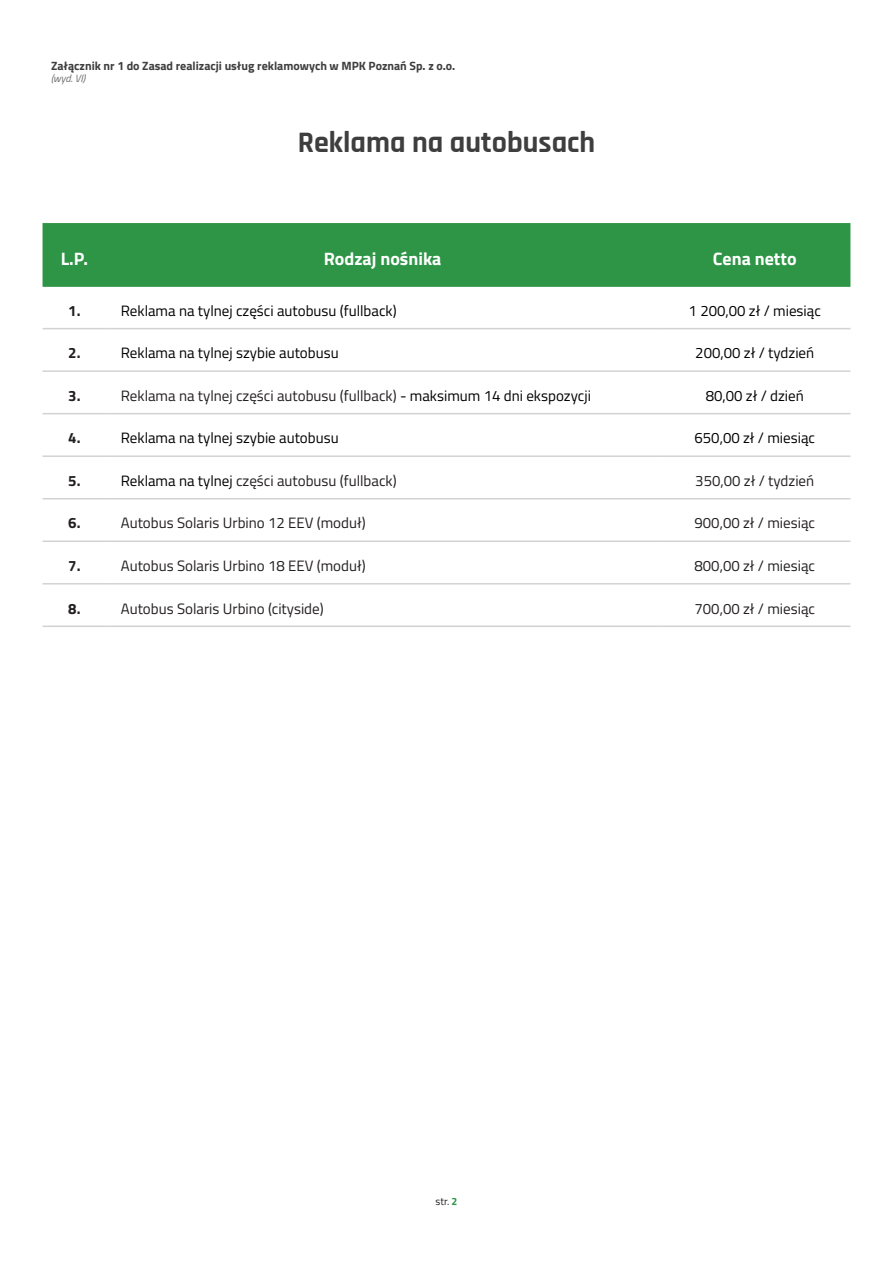
<style>
.page{position:relative;width:893px;height:1263px;background:#fff}
.page>*{position:absolute;margin:0;border:0;box-sizing:border-box;transform-origin:0 0}
.t1{font:700 30px "Rajdhani";color:#3e3e3f}
.MPK_tabela-naglowek-tekst{font:700 18px "Titillium Web";color:#fff}
.t2{font:15px "Titillium Web";color:#231f20}
.t3{font:15px "Titillium Web";color:#000}
.MPK_tabela-podstawowy-tekst{font:700 15px "Titillium Web";color:#231f20}
.t4{font:700 12px "Titillium Web";color:#3e3e3f}
.t5{font:italic 10.5px "Titillium Web";color:#6c6d70}
.t6{font:10.5px "Titillium Web";color:#231f20}
.s1{color:#000}
.s2{font-weight:700;color:#2d9545}
</style>
<div class="page">
<div style="left:43px;top:223px;width:807px;height:64px;background:#2d9545"></div>
<hr style="left:43px;top:328px;width:63px;height:1px;background:#d1d2d4">
<hr style="left:106px;top:328px;width:553px;height:1px;background:#d1d2d4">
<hr style="left:659px;top:328px;width:191px;height:1px;background:#d1d2d4">
<hr style="left:43px;top:370px;width:63px;height:2px;background:#d1d2d4">
<hr style="left:106px;top:370px;width:553px;height:2px;background:#d1d2d4">
<hr style="left:659px;top:370px;width:191px;height:2px;background:#d1d2d4">
<hr style="left:43px;top:413px;width:63px;height:1px;background:#d1d2d4">
<hr style="left:106px;top:413px;width:553px;height:1px;background:#d1d2d4">
<hr style="left:659px;top:413px;width:191px;height:1px;background:#d1d2d4">
<hr style="left:43px;top:455px;width:63px;height:2px;background:#d1d2d4">
<hr style="left:106px;top:455px;width:553px;height:2px;background:#d1d2d4">
<hr style="left:659px;top:455px;width:191px;height:2px;background:#d1d2d4">
<hr style="left:43px;top:498px;width:63px;height:1px;background:#d1d2d4">
<hr style="left:106px;top:498px;width:553px;height:1px;background:#d1d2d4">
<hr style="left:659px;top:498px;width:191px;height:1px;background:#d1d2d4">
<hr style="left:43px;top:540px;width:63px;height:2px;background:#d1d2d4">
<hr style="left:106px;top:540px;width:553px;height:2px;background:#d1d2d4">
<hr style="left:659px;top:540px;width:191px;height:2px;background:#d1d2d4">
<hr style="left:43px;top:583px;width:63px;height:1px;background:#d1d2d4">
<hr style="left:106px;top:583px;width:553px;height:1px;background:#d1d2d4">
<hr style="left:659px;top:583px;width:191px;height:1px;background:#d1d2d4">
<hr style="left:43px;top:625px;width:63px;height:2px;background:#d1d2d4">
<hr style="left:106px;top:625px;width:553px;height:2px;background:#d1d2d4">
<hr style="left:659px;top:625px;width:191px;height:2px;background:#d1d2d4">
<p class="t4" style="left:51px;top:56px;width:406px">Załącznik nr 1 do Zasad realizacji usług reklamowych w MPK Poznań Sp. z o.o.</p>
<p class="t5" style="left:51px;top:71px;width:36px">(wyd. VI)</p>
<p class="t1" style="left:298px;top:124px;width:299px">Reklama na autobusach</p>
<p class="MPK_tabela-naglowek-tekst" style="left:61px;top:245px;width:29px">L.P.</p>
<p class="MPK_tabela-naglowek-tekst" style="left:324px;top:245px;width:119px">Rodzaj nośnika</p>
<p class="MPK_tabela-naglowek-tekst" style="left:713px;top:245px;width:85px">Cena netto</p>
<p class="MPK_tabela-podstawowy-tekst" style="left:68px;top:299px;width:14px">1.</p>
<p class="t3" style="left:121px;top:300px;width:277px">Reklama na tylnej części autobusu (fullback)</p>
<p class="t3" style="left:689px;top:300px;width:134px">1 200,00 zł / miesiąc</p>
<p class="MPK_tabela-podstawowy-tekst" style="left:68px;top:342px;width:14px">2.</p>
<p class="t3" style="left:121px;top:342px;width:219px">Reklama na tylnej szybie autobusu</p>
<p class="t3" style="left:695px;top:342px;width:120px">200,00 zł / tydzień</p>
<p class="MPK_tabela-podstawowy-tekst" style="left:68px;top:384px;width:14px">3.</p>
<p class="t2" style="left:121px;top:385px;width:472px">Reklama na tylnej części autobusu (fullback) <span class="s1">- maksimum 14 dni ekspozycji</span></p>
<p class="t3" style="left:706px;top:385px;width:100px">80,00 zł / dzień</p>
<p class="MPK_tabela-podstawowy-tekst" style="left:68px;top:427px;width:14px">4.</p>
<p class="t3" style="left:121px;top:427px;width:219px">Reklama na tylnej szybie autobusu</p>
<p class="t3" style="left:694px;top:427px;width:122px">650,00 zł / miesiąc</p>
<p class="MPK_tabela-podstawowy-tekst" style="left:68px;top:469px;width:14px">5.</p>
<p class="t2" style="left:121px;top:470px;width:277px"><span class="s1">Reklama na tylnej</span> części autobusu (fullback)</p>
<p class="t2" style="left:695px;top:470px;width:120px">350,00 zł / tydzień</p>
<p class="MPK_tabela-podstawowy-tekst" style="left:68px;top:512px;width:14px">6.</p>
<p class="t2" style="left:121px;top:512px;width:246px">Autobus Solaris Urbino 12 EEV (moduł)</p>
<p class="t2" style="left:694px;top:512px;width:122px">900,00 zł / miesiąc</p>
<p class="MPK_tabela-podstawowy-tekst" style="left:68px;top:554px;width:14px">7.</p>
<p class="t2" style="left:121px;top:555px;width:246px">Autobus Solaris Urbino 18 EEV (moduł)</p>
<p class="t2" style="left:694px;top:555px;width:122px">800,00 zł / miesiąc</p>
<p class="MPK_tabela-podstawowy-tekst" style="left:68px;top:597px;width:14px">8.</p>
<p class="t2" style="left:121px;top:597px;width:204px">Autobus Solaris Urbino (cityside)</p>
<p class="t2" style="left:694px;top:597px;width:122px">700,00 zł / miesiąc</p>
<p class="t6" style="left:435px;top:1194px;width:24px">str. <span class="s2">2</span></p>
</div>
